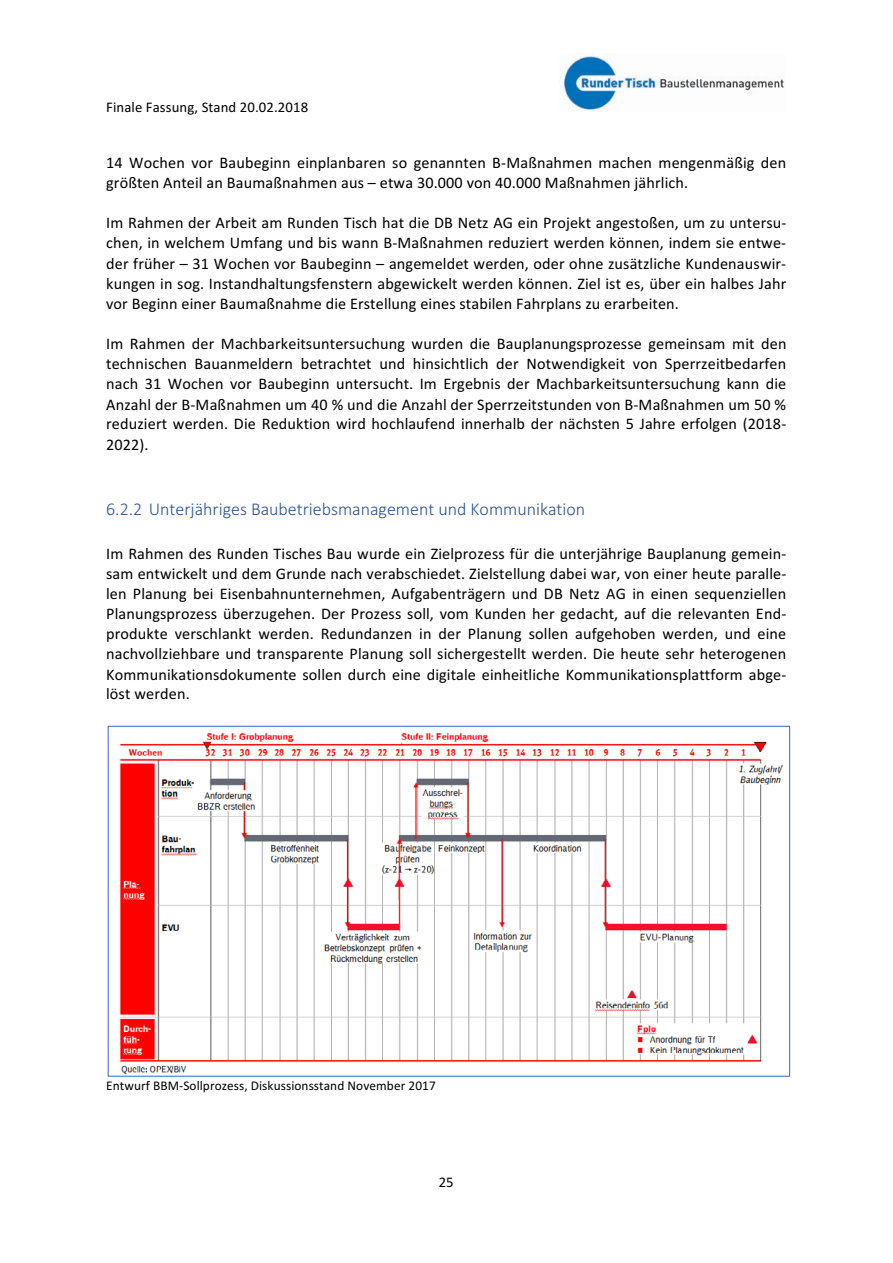
<style>
.page{position:relative;width:893px;height:1263px;background:#fff}
.page>*{position:absolute;margin:0;border:0;box-sizing:border-box;transform-origin:0 0}
.t1{font:300 18px "Calibri";color:#2f5496}
.t2{font:16.2px/20.1px "Calibri";letter-spacing:.01em;color:#000;text-align:justify}
.t3{font:14.7px "Calibri";letter-spacing:.01em;color:#000}
.t4{font:13.35px "Calibri";letter-spacing:.005em;color:#000}
</style>
<div class="page">
<img style="left:559px;top:53px;width:225px;height:58px">
<img style="left:120px;top:732px;width:663px;height:343px">
<p class="t3" style="left:106px;top:97px;width:203px">Finale Fassung, Stand 20.02.2018</p>
<p class="t2" style="left:106px;top:152px;width:682px">14 Wochen vor Baubeginn einplanbaren so genannten B-Maßnahmen machen mengenmäßig den größten Anteil an Baumaßnahmen aus – etwa 30.000 von 40.000 Maßnahmen jährlich.</p>
<p class="t2" style="left:106px;top:212px;width:682px">Im Rahmen der Arbeit am Runden Tisch hat die DB Netz AG ein Projekt angestoßen, um zu untersu&shy;chen, in welchem Umfang und bis wann B-Maßnahmen reduziert werden können, indem sie entwe&shy;der früher – 31 Wochen vor Baubeginn – angemeldet werden, oder ohne zusätzliche Kundenauswir&shy;kungen in sog. Instandhaltungsfenstern abgewickelt werden können. Ziel ist es, über ein halbes Jahr vor Beginn einer Baumaßnahme die Erstellung eines stabilen Fahrplans zu erarbeiten.</p>
<p class="t2" style="left:106px;top:333px;width:682px">Im Rahmen der Machbarkeitsuntersuchung wurden die Bauplanungsprozesse gemeinsam mit den technischen Bauanmeldern betrachtet und hinsichtlich der Notwendigkeit von Sperrzeitbedarfen nach 31 Wochen vor Baubeginn untersucht. Im Ergebnis der Machbarkeitsuntersuchung kann die Anzahl der B-Maßnahmen um 40 % und die Anzahl der Sperrzeitstunden von B-Maßnahmen um 50 % reduziert werden. Die Reduktion wird hochlaufend innerhalb der nächsten 5 Jahre erfolgen (2018- 2022).</p>
<p class="t1" style="left:106px;top:498px;width:480px">6.2.2 Unterjähriges Baubetriebsmanagement und Kommunikation</p>
<p class="t2" style="left:106px;top:543px;width:682px">Im Rahmen des Runden Tisches Bau wurde ein Zielprozess für die unterjährige Bauplanung gemein&shy;sam entwickelt und dem Grunde nach verabschiedet. Zielstellung dabei war, von einer heute paralle&shy;len Planung bei Eisenbahnunternehmen, Aufgabenträgern und DB Netz AG in einen sequenziellen Planungsprozess überzugehen. Der Prozess soll, vom Kunden her gedacht, auf die relevanten End&shy;produkte verschlankt werden. Redundanzen in der Planung sollen aufgehoben werden, und eine nachvollziehbare und transparente Planung soll sichergestellt werden. Die heute sehr heterogenen Kommunikationsdokumente sollen durch eine digitale einheitliche Kommunikationsplattform abge&shy;löst werden.</p>
<p class="t4" style="left:106px;top:1077px;width:331px">Entwurf BBM-Sollprozess, Diskussionsstand November 2017</p>
<p class="t3" style="left:439px;top:1172px;width:17px">25</p>
</div>
